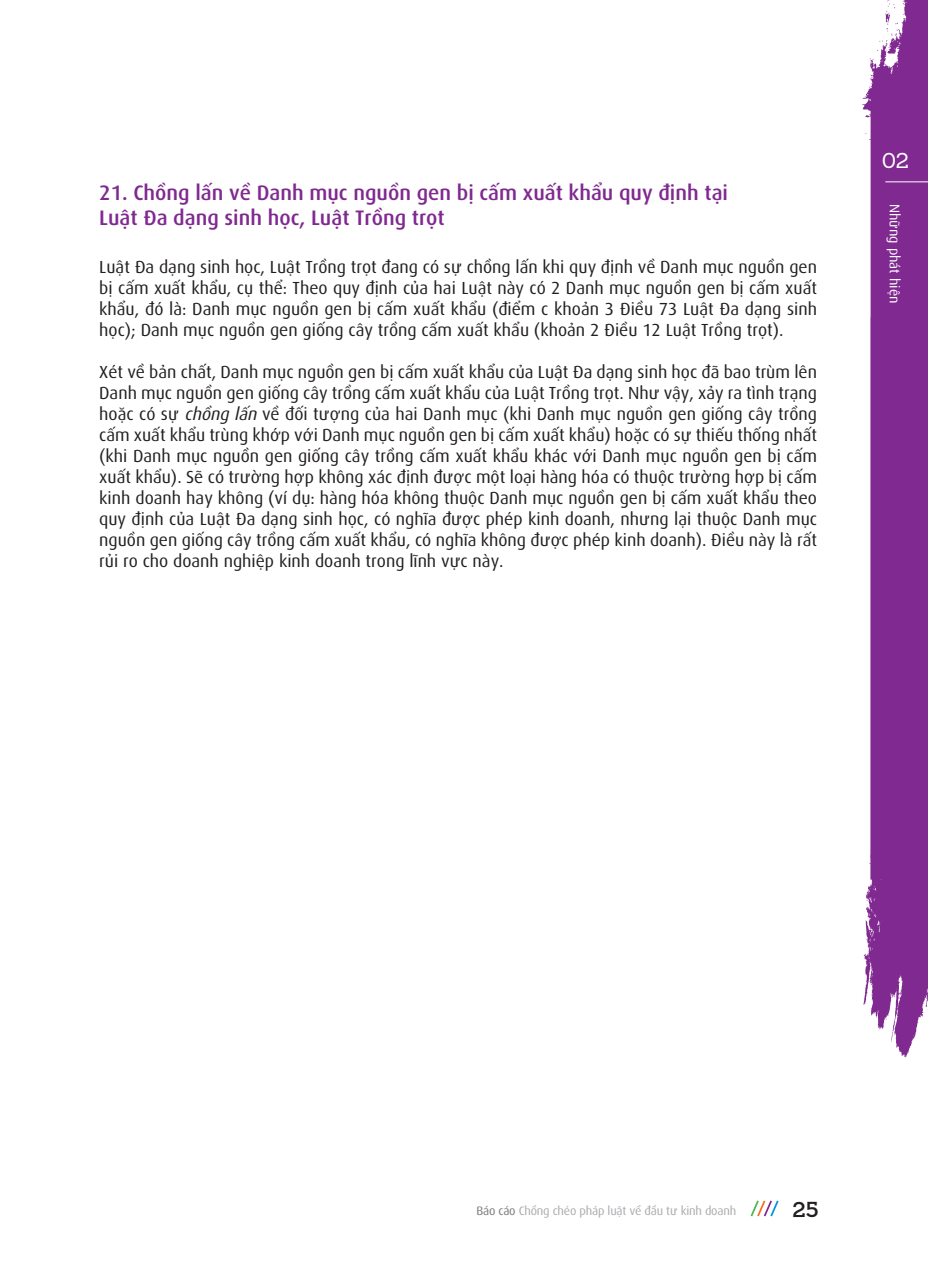
<style>
.page{position:relative;width:928px;height:1285px;background:#fff}
.page>*{position:absolute;margin:0;border:0;box-sizing:border-box;transform-origin:0 0}
.t1{font:500 21px/25.2px "AG Dax Pro";color:#802990}
.t2{font:600 21px "AG Sanchez Slab";color:#231f20}
.t3{font:21px "AG Sanchez Slab";color:#fff}
.t4{font:17.5px/21px "AG Dax Pro";color:#231f20;text-align:justify}
.t5{font:14px "AG Dax Pro";color:#fff}
.t6{font:12.25px "AG Dax Pro";letter-spacing:-.015em;color:#aaabaf}
.s1{font-style:italic}
.s2{color:#76787b}
</style>
<div class="page">
<svg style="left:750px;top:1200px;width:29px;height:17px"></svg>
<svg style="left:861px;top:0;width:67px;height:1058px;fill:#802990"></svg>
<svg style="left:877px;top:0;width:27px;height:51px"></svg>
<svg style="left:865px;top:900px;width:3px;height:7px"></svg>
<hr style="left:885px;top:181px;width:43px;height:1px;background:#fff">
<p class="t1" style="left:99px;top:180px;width:630px">21. Chồng lấn về Danh mục nguồn gen bị cấm xuất khẩu quy định tại<br>Luật Đa dạng sinh học, Luật Trồng trọt</p>
<p class="t4" style="left:99px;top:256px;width:719px">Luật Đa dạng sinh học, Luật Trồng trọt đang có sự chồng lấn khi quy định về Danh mục nguồn gen bị cấm xuất khẩu, cụ thể: Theo quy định của hai Luật này có 2 Danh mục nguồn gen bị cấm xuất khẩu, đó là: Danh mục nguồn gen bị cấm xuất khẩu (điểm c khoản 3 Điều 73 Luật Đa dạng sinh học); Danh mục nguồn gen giống cây trồng cấm xuất khẩu (khoản 2 Điều 12 Luật Trồng trọt).</p>
<p class="t4" style="left:99px;top:361px;width:719px">Xét về bản chất, Danh mục nguồn gen bị cấm xuất khẩu của Luật Đa dạng sinh học đã bao trùm lên Danh mục nguồn gen giống cây trồng cấm xuất khẩu của Luật Trồng trọt. Như vậy, xảy ra tình trạng hoặc có sự <span class="s1">chồnglấn</span>về đối tượng của hai Danh mục (khi Danh mục nguồn gen giống cây trồng cấm xuất khẩu trùng khớp với Danh mục nguồn gen bị cấm xuất khẩu) hoặc có sự thiếu thống nhất (khi Danh mục nguồn gen giống cây trồng cấm xuất khẩu khác với Danh mục nguồn gen bị cấm xuất khẩu). Sẽ có trường hợp không xác định được một loại hàng hóa có thuộc trường hợp bị cấm kinh doanh hay không (ví dụ: hàng hóa không thuộc Danh mục nguồn gen bị cấm xuất khẩu theo quy định của Luật Đa dạng sinh học, có nghĩa được phép kinh doanh, nhưng lại thuộc Danh mục nguồn gen giống cây trồng cấm xuất khẩu, có nghĩa không được phép kinh doanh). Điều này là rất rủi ro cho doanh nghiệp kinh doanh trong lĩnh vực này.</p>
<p class="t3" style="left:881px;top:153px;width:29px">02</p>
<p class="t5" style="left:902px;top:204px;width:101px;rotate:90deg">Những phát hiện</p>
<p class="t6" style="left:476px;top:1204px;width:261px"><span class="s2">Báo cáo</span> Chồng chéo pháp luật về đầu tư kinh doanh</p>
<p class="t2" style="left:792px;top:1201px;width:28px">25</p>
</div>
